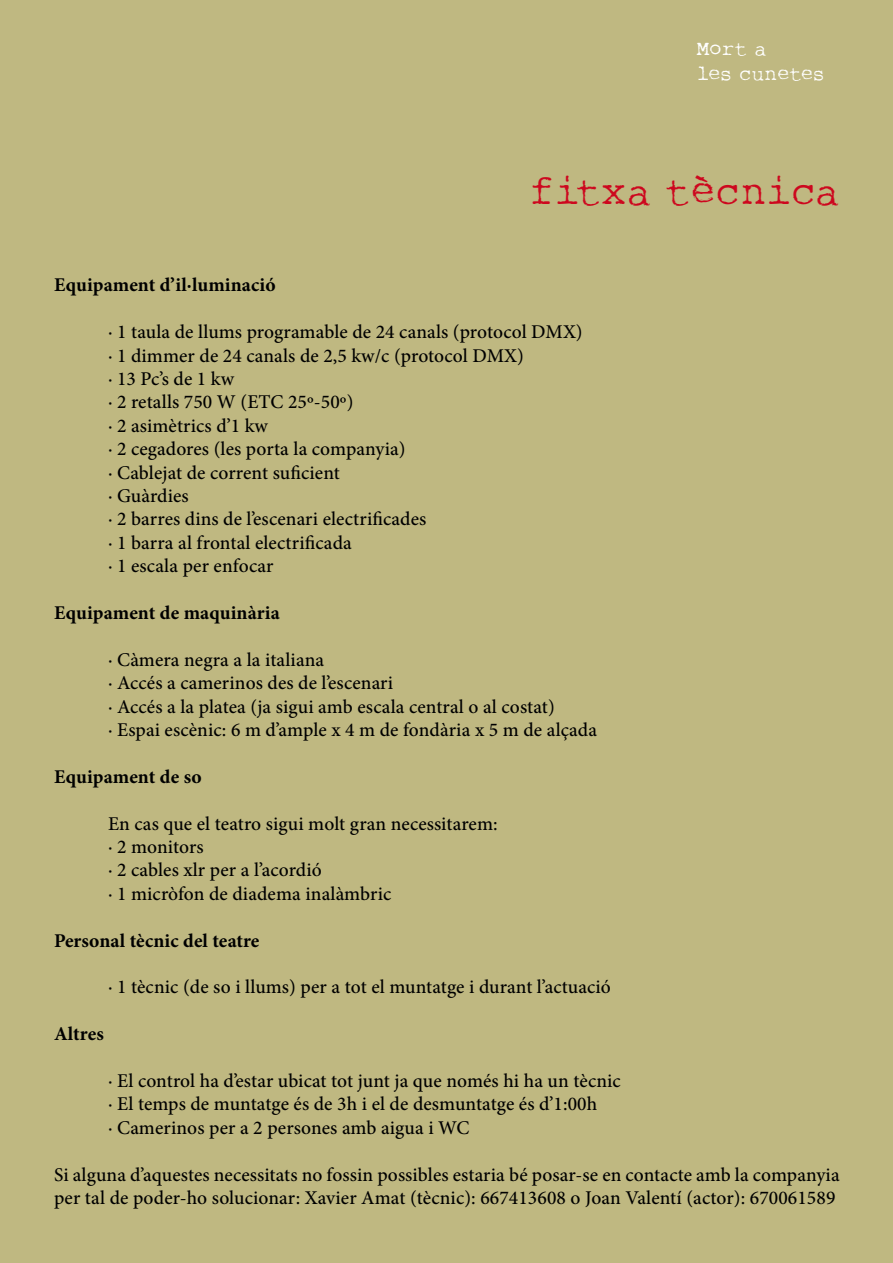
<style>
.page{position:relative;width:893px;height:1263px;background:#bfb881}
.page>*{position:absolute;margin:0;border:0;box-sizing:border-box;transform-origin:0 0}
.t1{font:42px "Rough Typewriter";color:#cd071e}
.t2{font:21px/25.2px "Rough Typewriter";color:#fff}
.t3{font:500 19.5px/23.4px "Minion Pro";letter-spacing:.005em;color:#000}
.t4{font:700 19.5px "Minion Pro";letter-spacing:.005em;color:#000}
</style>
<div class="page">
<p class="t2" style="left:697px;top:37px;width:130px">Mort a<br>les cunetes</p>
<h1 class="t1" style="left:529px;top:167px;width:312px">fitxa tècnica</h1>
<p class="t4" style="left:54px;top:271px;width:223px">Equipament d’il·luminació</p>
<p class="t3" style="left:108px;top:320px;width:476px">· 1 taula de llums programable de 24 canals (protocol DMX) · 1 dimmer de 24 canals de 2,5 kw/c (protocol DMX)<br>· 13 Pc’s de 1 kw<br>· 2 retalls 750 W (ETC 25º-50º)<br>· 2 asimètrics d’1 kw<br>· 2 cegadores (les porta la companyia)<br>· Cablejat de corrent suficient<br>· Guàrdies<br>· 2 barres dins de l’escenari electrificades<br>· 1 barra al frontal electrificada<br>· 1 escala per enfocar</p>
<p class="t4" style="left:54px;top:599px;width:227px">Equipament de maquinària</p>
<p class="t3" style="left:108px;top:648px;width:491px">· Càmera negra a la italiana<br>· Accés a camerinos des de l’escenari<br>· Accés a la platea (ja sigui amb escala central o al costat)<br>· Espai escènic: 6 m d’ample x 4 m de fondària x 5 m de alçada</p>
<p class="t4" style="left:54px;top:763px;width:149px">Equipament de so</p>
<p class="t3" style="left:108px;top:812px;width:391px">En cas que el teatro sigui molt gran necessitarem: · 2 monitors<br>· 2 cables xlr per a l’acordió<br>· 1 micròfon de diadema inalàmbric</p>
<p class="t4" style="left:54px;top:926px;width:207px">Personal tècnic del teatre</p>
<p class="t3" style="left:108px;top:975px;width:504px">· 1 tècnic (de so i llums) per a tot el muntatge i durant l’actuació</p>
<p class="t4" style="left:54px;top:1020px;width:51px">Altres</p>
<p class="t3" style="left:108px;top:1069px;width:514px">· El control ha d’estar ubicat tot junt ja que només hi ha un tècnic · El temps de muntatge és de 3h i el de desmuntatge és d’1:00h<br>· Camerinos per a 2 persones amb aigua i WC</p>
<p class="t3" style="left:54px;top:1163px;width:787px">Si alguna d’aquestes necessitats no fossin possibles estaria bé posar-se en contacte amb la companyia per tal de poder-ho solucionar: Xavier Amat (tècnic): 667413608 o Joan Valentí (actor): 670061589</p>
</div>
